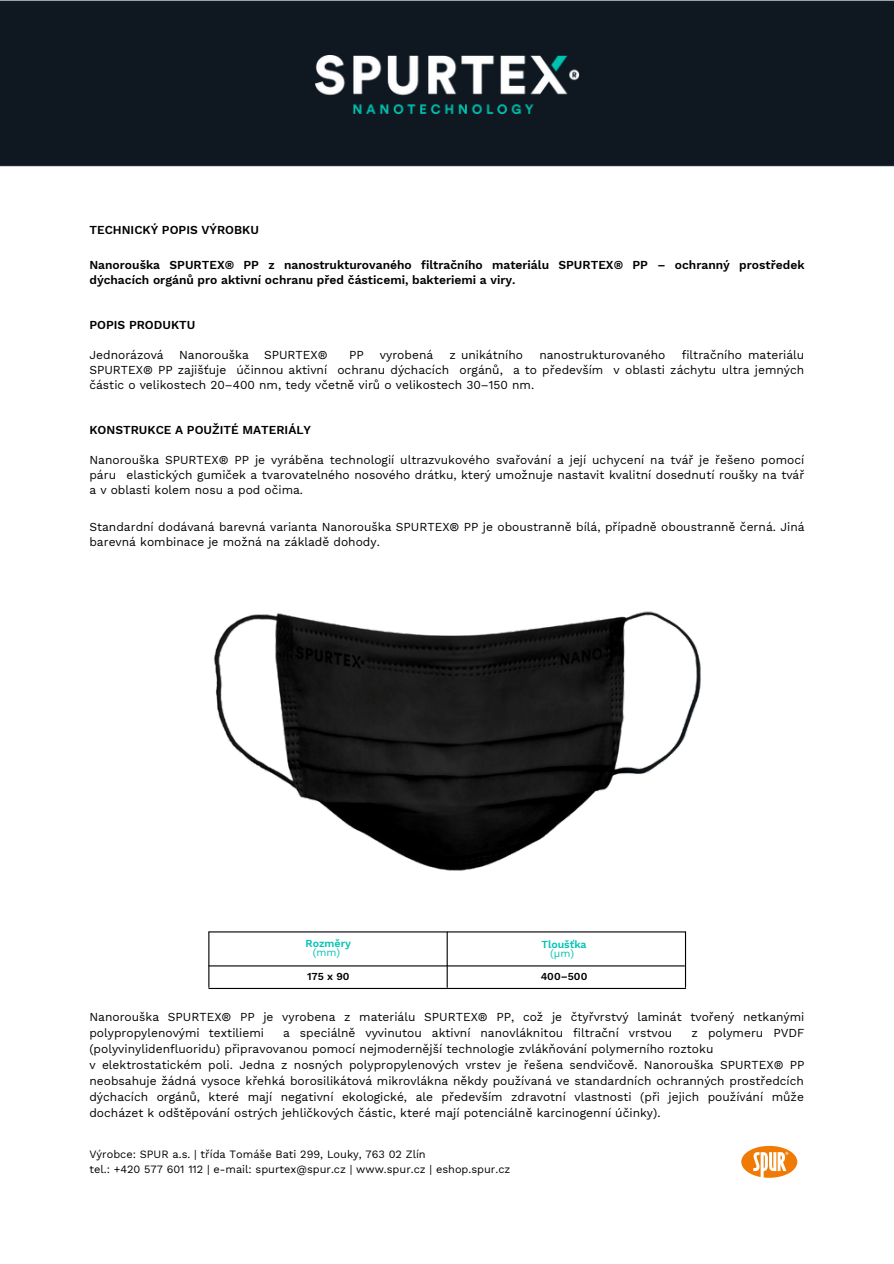
<style>
.page{position:relative;width:894px;height:1264px;background:#fff}
.page>*{position:absolute;margin:0;border:0;box-sizing:border-box;transform-origin:0 0}
.t1{font:12px/15px "Work Sans";color:#000;text-align:justify}
.t2{font:600 12px/15px "Work Sans";color:#000}
.t3{font:10.95px "Work Sans";color:#000}
.t4{font:600 10.5px "Work Sans";color:#00c4b3}
.t5{font:600 10.5px "Work Sans";color:#000}
.t6{font:10.5px "Work Sans";color:#00c4b3}
</style>
<div class="page">
<div style="left:0;top:0;width:893px;height:167px;background:#0f1821"></div>
<img style="left:315px;top:55px;width:264px;height:59px">
<svg style="left:741px;top:1145px;width:56px;height:33px"></svg>
<hr style="left:209px;top:931px;width:476px;height:1px;background:#000">
<hr style="left:209px;top:965px;width:475px;height:1px;background:#000">
<hr style="left:208px;top:932px;width:1px;height:55px;background:#000">
<hr style="left:446px;top:932px;width:1px;height:55px;background:#000">
<hr style="left:684px;top:932px;width:2px;height:55px;background:#000">
<hr style="left:209px;top:987px;width:476px;height:2px;background:#000">
<img style="left:214px;top:611px;width:487px;height:260px">
<p class="t2" style="left:89px;top:222px;width:171px">TECHNICKÝ POPIS VÝROBKU</p>
<p class="t2" style="left:89px;top:257px;width:716px">Nanorouška SPURTEX® PP z nanostrukturovaného filtračního materiálu SPURTEX® PP – ochranný prostředek dýchacích orgánů pro aktivní ochranu před částicemi, bakteriemi a viry.</p>
<p class="t2" style="left:89px;top:317px;width:107px">POPIS PRODUKTU</p>
<p class="t1" style="left:89px;top:347px;width:76px">Jednorázová</p>
<p class="t1" style="left:179px;top:347px;width:71px">Nanorouška</p>
<p class="t1" style="left:264px;top:347px;width:65px">SPURTEX®</p>
<p class="t1" style="left:349px;top:347px;width:16px">PP</p>
<p class="t1" style="left:380px;top:347px;width:55px">vyrobená</p>
<p class="t1" style="left:449px;top:347px;width:75px">z unikátního</p>
<p class="t1" style="left:539px;top:347px;width:127px">nanostrukturovaného</p>
<p class="t1" style="left:89px;top:347px;width:716px;text-indent:592px">filtračního materiálu SPURTEX® PP zajišťuje účinnou aktivní ochranu dýchacích orgánů, a to především v oblasti záchytu ultra jemných částic o velikostech 20–400 nm, tedy včetně virů o velikostech 30–150 nm.</p>
<p class="t2" style="left:89px;top:422px;width:223px">KONSTRUKCE A POUŽITÉ MATERIÁLY</p>
<p class="t1" style="left:89px;top:452px;width:716px">Nanorouška SPURTEX® PP je vyráběna technologií ultrazvukového svařování a její uchycení na tvář je řešeno pomocí páru elastických gumiček a tvarovatelného nosového drátku, který umožnuje nastavit kvalitní dosednutí roušky na tvář a v oblasti kolem nosu a pod očima.</p>
<p class="t1" style="left:89px;top:519px;width:716px">Standardní dodávaná barevná varianta Nanorouška SPURTEX® PP je oboustranně bílá, případně oboustranně černá. Jiná barevná kombinace je možná na základě dohody.</p>
<p class="t4" style="left:305px;top:937px;width:47px">Rozměry</p>
<p class="t6" style="left:313px;top:946px;width:29px">(mm)</p>
<p class="t4" style="left:541px;top:937px;width:47px">Tloušťka</p>
<p class="t6" style="left:550px;top:947px;width:25px">(µm)</p>
<p class="t5" style="left:307px;top:970px;width:44px">175 x 90</p>
<p class="t5" style="left:540px;top:970px;width:48px">400–500</p>
<p class="t1" style="left:89px;top:1009px;width:716px;line-height:16px">Nanorouška SPURTEX® PP je vyrobena z materiálu SPURTEX® PP, což je čtyřvrstvý laminát tvořený netkanými polypropylenovými textiliemi</p>
<p class="t1" style="left:283px;top:1025px;width:390px">a speciálně vyvinutou aktivní nanovláknitou filtrační vrstvou</p>
<p class="t1" style="left:89px;top:1025px;width:716px;line-height:16px;text-indent:602px">z polymeru PVDF (polyvinylidenfluoridu) připravovanou pomocí nejmodernější technologie zvlákňování polymerního roztoku</p>
<p class="t1" style="left:89px;top:1057px;width:716px;line-height:16px">v elektrostatickém poli. Jedna z nosných polypropylenových vrstev je řešena sendvičově. Nanorouška SPURTEX® PP neobsahuje žádná vysoce křehká borosilikátová mikrovlákna někdy používaná ve standardních ochranných prostředcích dýchacích orgánů, které mají negativní ekologické, ale především zdravotní vlastnosti (při jejich používání může docházet k odštěpování ostrých jehličkových částic, které mají potenciálně karcinogenní účinky).</p>
<p class="t3" style="left:89px;top:1147px;width:338px">Výrobce: SPUR a.s. | třída Tomáše Bati 299, Louky, 763 02 Zlín</p>
<p class="t3" style="left:89px;top:1162px;width:422px">tel.: +420 577 601 112 | e-mail: spurtex@spur.cz | www.spur.cz | eshop.spur.cz</p>
</div>
